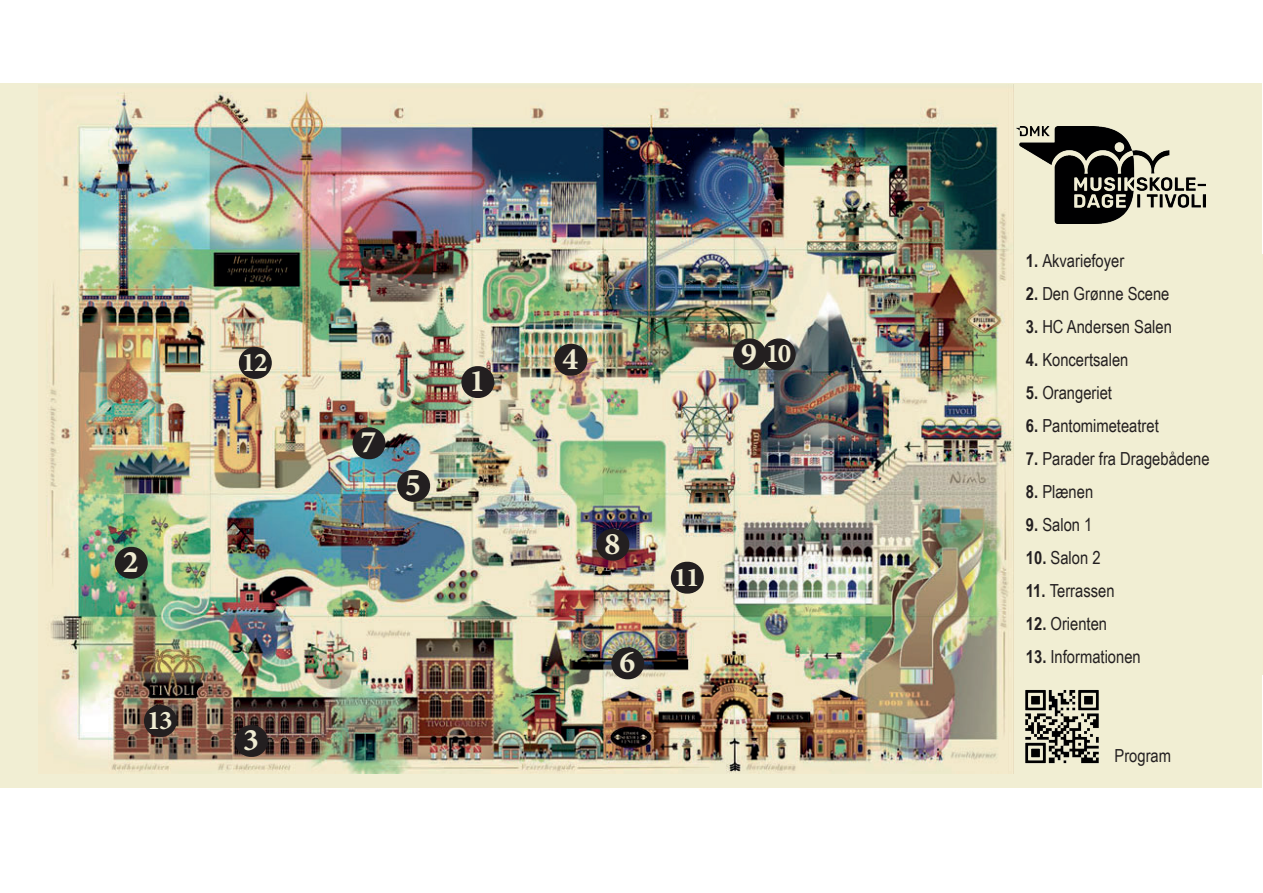
<style>
.page{position:relative;width:1263px;height:893px;background:#fff}
.page>*{position:absolute;margin:0;border:0;box-sizing:border-box;transform-origin:0 0}
.t1{font:700 31.5px "Minion Pro";color:#efebd2}
.t2{font:700 27px "Minion Pro";letter-spacing:-.05em;color:#efebd2}
.t3{font:18px "Arial Narrow";color:#231f20}
.s1{font-size:31.5px}
.s2{font-weight:700}
</style>
<div class="page">
<div style="left:0;top:84px;width:1261px;height:704px;background:#f1eed3"></div>
<img style="left:46px;top:91px;width:967px;height:683px">
<div style="left:1026px;top:254px;width:237px;height:420px;background:#f1eed3"></div>
<img style="left:1025px;top:690px;width:74px;height:74px">
<div style="left:461px;top:366px;width:33px;height:32px;background:#231f20;border-radius:16px"></div>
<div style="left:115px;top:547px;width:33px;height:32px;background:#231f20;border-radius:16px"></div>
<div style="left:235px;top:725px;width:33px;height:32px;background:#231f20;border-radius:16px"></div>
<div style="left:554px;top:344px;width:33px;height:32px;background:#231f20;border-radius:16px"></div>
<div style="left:397px;top:470px;width:33px;height:32px;background:#231f20;border-radius:16px"></div>
<div style="left:611px;top:647px;width:33px;height:32px;background:#231f20;border-radius:16px"></div>
<div style="left:352px;top:427px;width:33px;height:32px;background:#231f20;border-radius:16px"></div>
<div style="left:596px;top:529px;width:33px;height:32px;background:#231f20;border-radius:16px"></div>
<div style="left:733px;top:338px;width:33px;height:32px;background:#231f20;border-radius:16px"></div>
<div style="left:763px;top:338px;width:33px;height:32px;background:#231f20;border-radius:16px"></div>
<div style="left:671px;top:562px;width:33px;height:32px;background:#231f20;border-radius:16px"></div>
<div style="left:239px;top:347px;width:33px;height:32px;background:#231f20;border-radius:16px"></div>
<div style="left:144px;top:705px;width:33px;height:32px;background:#231f20;border-radius:16px"></div>
<img style="left:1016px;top:126px;width:190px;height:98px">
<h1 class="t1" style="left:123px;top:540px;width:17px">2</h1>
<h2 class="t2" style="left:147px;top:701px;width:27px">13</h2>
<h2 class="t2" style="left:242px;top:343px;width:27px">12</h2>
<h1 class="t1" style="left:243px;top:718px;width:17px">3</h1>
<h1 class="t1" style="left:361px;top:420px;width:17px">7</h1>
<h1 class="t1" style="left:405px;top:463px;width:17px">5</h1>
<h1 class="t1" style="left:469px;top:359px;width:17px">1</h1>
<h1 class="t1" style="left:562px;top:337px;width:17px">4</h1>
<h2 class="t2" style="left:741px;top:335px;width:52px"><span class="s1">9</span> 10</h2>
<h1 class="t1" style="left:604px;top:522px;width:17px">8</h1>
<h1 class="t1" style="left:619px;top:640px;width:17px">6</h1>
<h2 class="t2" style="left:674px;top:558px;width:27px">11</h2>
<p class="t3" style="left:1026px;top:248px;width:100px"><span class="s2">1.</span> Akvariefoyer</p>
<p class="t3" style="left:1026px;top:281px;width:145px"><span class="s2">2.</span> Den Grønne Scene</p>
<p class="t3" style="left:1026px;top:314px;width:148px"><span class="s2">3.</span> HC Andersen Salen</p>
<p class="t3" style="left:1026px;top:347px;width:104px"><span class="s2">4.</span> Koncertsalen</p>
<p class="t3" style="left:1026px;top:380px;width:88px"><span class="s2">5.</span> Orangeriet</p>
<p class="t3" style="left:1026px;top:413px;width:134px"><span class="s2">6.</span> Pantomimeteatret</p>
<p class="t3" style="left:1026px;top:446px;width:185px"><span class="s2">7.</span> Parader fra Dragebådene</p>
<p class="t3" style="left:1026px;top:479px;width:69px"><span class="s2">8.</span> Plænen</p>
<p class="t3" style="left:1026px;top:512px;width:68px"><span class="s2">9.</span> Salon 1</p>
<p class="t3" style="left:1026px;top:545px;width:76px"><span class="s2">10.</span> Salon 2</p>
<p class="t3" style="left:1026px;top:578px;width:90px"><span class="s2">11.</span> Terrassen</p>
<p class="t3" style="left:1026px;top:611px;width:83px"><span class="s2">12.</span> Orienten</p>
<p class="t3" style="left:1026px;top:644px;width:116px"><span class="s2">13.</span> Informationen</p>
<p class="t3" style="left:1114px;top:743px;width:58px">Program</p>
</div>
